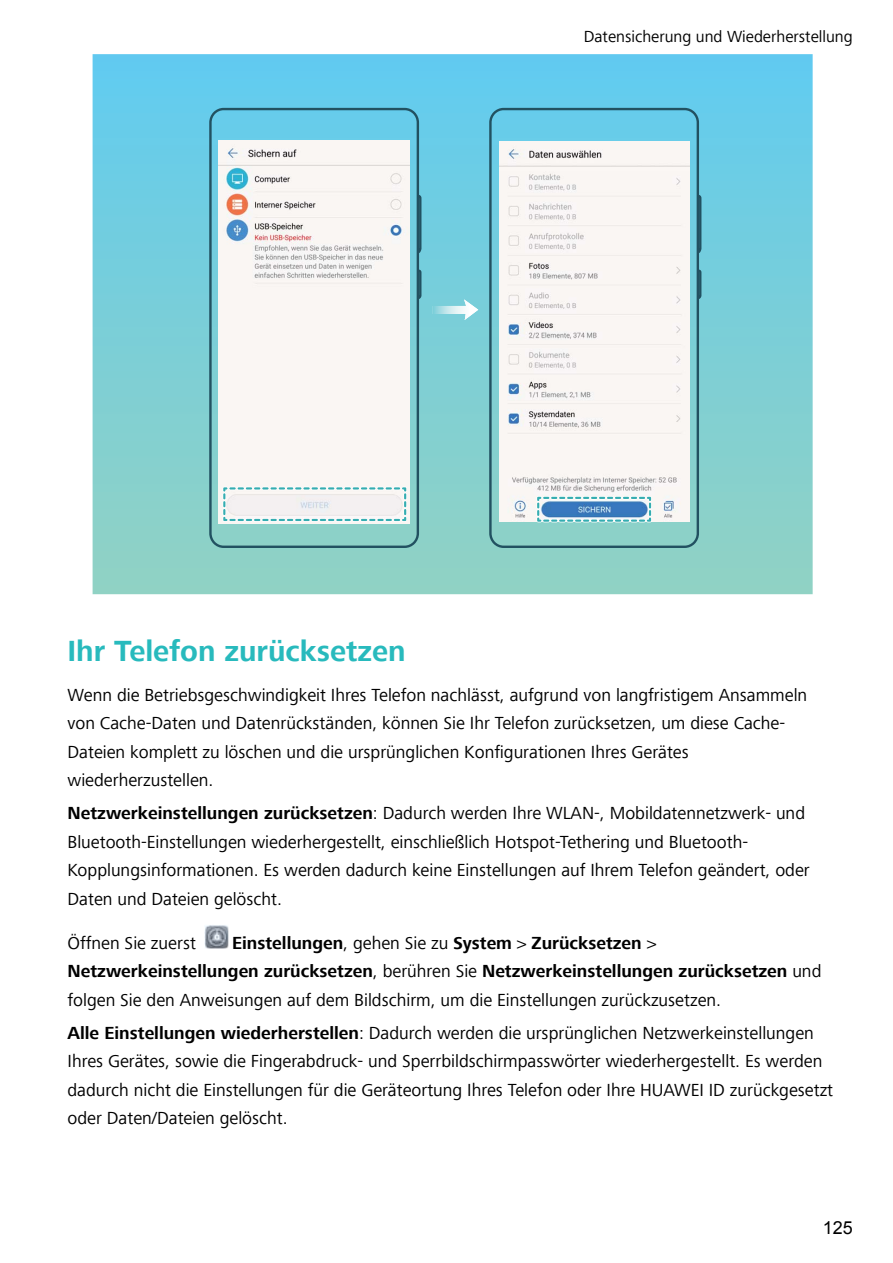
<style>
.page{position:relative;width:893px;height:1263px;background:#fff}
.page>*{position:absolute;margin:0;border:0;box-sizing:border-box;transform-origin:0 0}
.t1{font:700 30px "Frutiger Next Com";color:#28babd}
.t2{font:18px/28.5px "Frutiger Next Com";color:#000}
.t3{font:18px "Arial";color:#000}
.t4{font:16.5px "Frutiger Next Com";color:#000}
.s1{font-weight:700}
</style>
<div class="page">
<svg style="left:93px;top:54px;width:720px;height:540px;background:#78ced9"></svg>
<svg style="left:209px;top:108px;width:210px;height:440px;fill:#faf6f3"></svg>
<svg style="left:418px;top:195px;width:3px;height:58px"></svg>
<svg style="left:418px;top:270px;width:3px;height:29px"></svg>
<svg style="left:489px;top:108px;width:210px;height:440px;background:#6fbdc9"></svg>
<svg style="left:698px;top:195px;width:3px;height:58px"></svg>
<svg style="left:698px;top:270px;width:3px;height:29px"></svg>
<svg style="left:223px;top:487px;width:184px;height:35px"></svg>
<img style="left:433px;top:299px;width:45px;height:21px">
<img style="left:499px;top:142px;width:190px;height:380px">
<svg style="left:536px;top:496px;width:116px;height:26px"></svg>
<img style="left:206px;top:948px;width:21px;height:1px">
<svg style="left:228px;top:927px;width:1px;height:20px"></svg>
<img style="left:204px;top:925px;width:24px;height:23px">
<p class="t4" style="left:584px;top:27px;width:270px">Datensicherung und Wiederherstellung</p>
<h1 class="t1" style="left:68px;top:634px;width:340px">Ihr Telefon zurücksetzen</h1>
<p class="t2" style="left:68px;top:680px;width:741px">Wenn die Betriebsgeschwindigkeit Ihres Telefon nachlässt, aufgrund von langfristigem Ansammeln von Cache-Daten und Datenrückständen, können Sie Ihr Telefon zurücksetzen, um diese Cache-Dateien komplett zu löschen und die ursprünglichen Konfigurationen Ihres Gerätes wiederherzustellen.</p>
<p class="t2" style="left:68px;top:799px;width:744px"><span class="s1">Netzwerkeinstellungen zurücksetzen</span>: Dadurch werden Ihre WLAN-, Mobildatennetzwerk- und Bluetooth-Einstellungen wiederhergestellt, einschließlich Hotspot-Tethering und Bluetooth-Kopplungsinformationen. Es werden dadurch keine Einstellungen auf Ihrem Telefon geändert, oder Daten und Dateien gelöscht.</p>
<p class="t2" style="left:68px;top:928px;width:130px">Öffnen Sie zuerst</p>
<p class="t2" style="left:68px;top:928px;width:755px;text-indent:165px"><span class="s1">Einstellungen</span>, gehen Sie zu <span class="s1">System</span> &gt; <span class="s1">Zurücksetzen</span> &gt;<br><span class="s1">Netzwerkeinstellungen zurücksetzen</span>, berühren Sie <span class="s1">Netzwerkeinstellungen zurücksetzen</span> und folgen Sie den Anweisungen auf dem Bildschirm, um die Einstellungen zurückzusetzen.</p>
<p class="t2" style="left:68px;top:1018px;width:767px"><span class="s1">Alle Einstellungen wiederherstellen</span>: Dadurch werden die ursprünglichen Netzwerkeinstellungen Ihres Gerätes, sowie die Fingerabdruck- und Sperrbildschirmpasswörter wiederhergestellt. Es werden dadurch nicht die Einstellungen für die Geräteortung Ihres Telefon oder Ihre HUAWEI ID zurückgesetzt oder Daten/Dateien gelöscht.</p>
<p class="t3" style="left:823px;top:1218px;width:32px">125</p>
</div>
